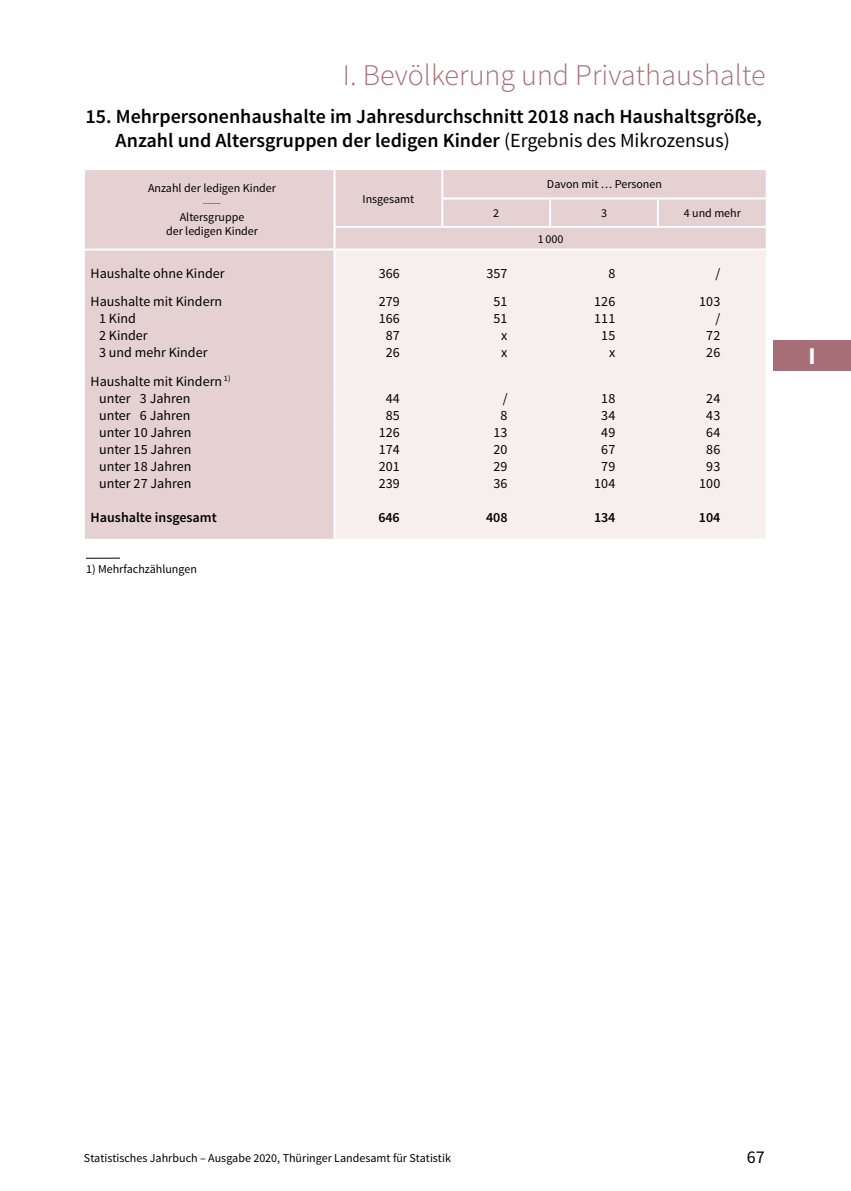
<style>
.page{position:relative;width:851px;height:1191px;background:#fff}
.page>*{position:absolute;margin:0;border:0;box-sizing:border-box;transform-origin:0 0}
.t1{font:300 30px "Source Sans Pro";color:#a86e77}
.t2{font:700 24px "Source Sans Pro";color:#fff}
.Tab_überschrift_Einz{font:600 20px/24px "Source Sans Pro";color:#000;text-align:center}
.t3{font:18px "Source Sans Pro";color:#000}
.Vorsp__Zahlen{font:14px "Source Sans Pro";color:#000}
.Vorsp__Zahlen-2{font:600 14px "Source Sans Pro";color:#000}
.Tab_kopf{font:12px "Source Sans Pro";color:#000}
.Fußnoten{font:12px "Source Sans Pro";letter-spacing:-.005em;color:#000}
.Tab_kopf-2{font:7px "Source Sans Pro";color:#000}
.s1{font-weight:400}
</style>
<div class="page">
<div style="left:773px;top:340px;width:77px;height:30px;background:#a86e77"></div>
<div style="left:85px;top:170px;width:680px;height:369px;background:#e5d1d2"></div>
<div style="left:335px;top:250px;width:430px;height:289px;background:#f7efef"></div>
<hr style="left:333px;top:170px;width:2px;height:28px;background:#fff">
<hr style="left:441px;top:170px;width:2px;height:27px;background:#fff">
<hr style="left:333px;top:198px;width:2px;height:28px;background:#fff">
<hr style="left:441px;top:197px;width:109px;height:2px;background:#fff">
<hr style="left:441px;top:199px;width:2px;height:27px;background:#fff">
<hr style="left:550px;top:197px;width:107px;height:2px;background:#fff">
<hr style="left:549px;top:199px;width:2px;height:27px;background:#fff">
<hr style="left:657px;top:197px;width:108px;height:2px;background:#fff">
<hr style="left:656px;top:199px;width:2px;height:27px;background:#fff">
<hr style="left:333px;top:226px;width:109px;height:2px;background:#fff">
<hr style="left:333px;top:228px;width:2px;height:20px;background:#fff">
<hr style="left:442px;top:226px;width:108px;height:2px;background:#fff">
<hr style="left:550px;top:226px;width:107px;height:2px;background:#fff">
<hr style="left:657px;top:226px;width:108px;height:2px;background:#fff">
<hr style="left:85px;top:248px;width:249px;height:2px;background:#fff">
<hr style="left:334px;top:248px;width:108px;height:2px;background:#fff">
<hr style="left:333px;top:250px;width:2px;height:28px;background:#fff">
<hr style="left:442px;top:248px;width:108px;height:2px;background:#fff">
<hr style="left:550px;top:248px;width:107px;height:2px;background:#fff">
<hr style="left:657px;top:248px;width:108px;height:2px;background:#fff">
<hr style="left:333px;top:278px;width:2px;height:28px;background:#fff">
<svg style="left:333px;top:306px;width:2px;height:51px"></svg>
<hr style="left:333px;top:357px;width:2px;height:29px;background:#fff">
<svg style="left:333px;top:386px;width:2px;height:102px"></svg>
<hr style="left:333px;top:488px;width:2px;height:34px;background:#fff">
<svg style="left:333px;top:522px;width:2px;height:17px"></svg>
<hr style="left:86px;top:557px;width:34px;height:2px;background:#000">
<h1 class="t1" style="left:343px;top:57px;width:424px">I. Bevölkerung und Privathaushalte</h1>
<p class="Tab_überschrift_Einz" style="left:86px;top:105px;width:678px">15. Mehrpersonenhaushalte im Jahresdurchschnitt 2018 nach Haushaltsgröße,<br>Anzahl und Altersgruppen der ledigen Kinder <span class="s1">(Ergebnis des Mikrozensus)</span></p>
<p class="Tab_kopf" style="left:148px;top:181px;width:129px">Anzahl der ledigen Kinder</p>
<p class="Tab_kopf-2" style="left:203px;top:196px;width:19px">_____</p>
<p class="Tab_kopf" style="left:180px;top:210px;width:66px">Altersgruppe</p>
<p class="Tab_kopf" style="left:166px;top:224px;width:93px">der ledigen Kinder</p>
<p class="Tab_kopf" style="left:362px;top:191px;width:53px">Insgesamt</p>
<p class="Tab_kopf" style="left:547px;top:177px;width:116px">Davon mit … Personen</p>
<p class="Tab_kopf" style="left:493px;top:206px;width:7px">2</p>
<p class="Tab_kopf" style="left:601px;top:206px;width:7px">3</p>
<p class="Tab_kopf" style="left:683px;top:206px;width:59px">4 und mehr</p>
<p class="Tab_kopf" style="left:537px;top:231px;width:27px">1 000</p>
<p class="Vorsp__Zahlen" style="left:91px;top:264px;width:135px">Haushalte ohne Kinder</p>
<p class="Vorsp__Zahlen" style="left:378px;top:264px;width:23px">366</p>
<p class="Vorsp__Zahlen" style="left:486px;top:264px;width:23px">357</p>
<p class="Vorsp__Zahlen" style="left:608px;top:264px;width:8px">8</p>
<p class="Vorsp__Zahlen" style="left:715px;top:264px;width:6px">/</p>
<p class="Vorsp__Zahlen" style="left:91px;top:293px;width:133px">Haushalte mit Kindern</p>
<p class="Vorsp__Zahlen" style="left:378px;top:293px;width:23px">279</p>
<p class="Vorsp__Zahlen" style="left:493px;top:293px;width:16px">51</p>
<p class="Vorsp__Zahlen" style="left:594px;top:293px;width:23px">126</p>
<p class="Vorsp__Zahlen" style="left:699px;top:293px;width:23px">103</p>
<p class="Vorsp__Zahlen" style="left:99px;top:310px;width:38px">1 Kind</p>
<p class="Vorsp__Zahlen" style="left:378px;top:310px;width:23px">166</p>
<p class="Vorsp__Zahlen" style="left:493px;top:310px;width:16px">51</p>
<p class="Vorsp__Zahlen" style="left:594px;top:310px;width:23px">111</p>
<p class="Vorsp__Zahlen" style="left:715px;top:310px;width:6px">/</p>
<p class="Vorsp__Zahlen" style="left:99px;top:327px;width:50px">2 Kinder</p>
<p class="Vorsp__Zahlen" style="left:385px;top:327px;width:16px">87</p>
<p class="Vorsp__Zahlen" style="left:501px;top:327px;width:8px">x</p>
<p class="Vorsp__Zahlen" style="left:601px;top:327px;width:16px">15</p>
<p class="Vorsp__Zahlen" style="left:706px;top:327px;width:16px">72</p>
<p class="Vorsp__Zahlen" style="left:99px;top:344px;width:110px">3 und mehr Kinder</p>
<p class="Vorsp__Zahlen" style="left:385px;top:344px;width:16px">26</p>
<p class="Vorsp__Zahlen" style="left:501px;top:344px;width:8px">x</p>
<p class="Vorsp__Zahlen" style="left:609px;top:344px;width:8px">x</p>
<p class="Vorsp__Zahlen" style="left:706px;top:344px;width:16px">26</p>
<p class="Vorsp__Zahlen" style="left:91px;top:372px;width:141px">Haushalte mit Kindern <sup>1)</sup></p>
<p class="Vorsp__Zahlen" style="left:99px;top:389px;width:93px">unter 3 Jahren</p>
<p class="Vorsp__Zahlen" style="left:385px;top:389px;width:16px">44</p>
<p class="Vorsp__Zahlen" style="left:502px;top:389px;width:6px">/</p>
<p class="Vorsp__Zahlen" style="left:601px;top:389px;width:16px">18</p>
<p class="Vorsp__Zahlen" style="left:706px;top:389px;width:16px">24</p>
<p class="Vorsp__Zahlen" style="left:99px;top:406px;width:93px">unter 6 Jahren</p>
<p class="Vorsp__Zahlen" style="left:385px;top:406px;width:16px">85</p>
<p class="Vorsp__Zahlen" style="left:500px;top:406px;width:8px">8</p>
<p class="Vorsp__Zahlen" style="left:601px;top:406px;width:16px">34</p>
<p class="Vorsp__Zahlen" style="left:706px;top:406px;width:16px">43</p>
<p class="Vorsp__Zahlen" style="left:99px;top:423px;width:94px">unter 10 Jahren</p>
<p class="Vorsp__Zahlen" style="left:378px;top:423px;width:23px">126</p>
<p class="Vorsp__Zahlen" style="left:493px;top:423px;width:16px">13</p>
<p class="Vorsp__Zahlen" style="left:601px;top:423px;width:16px">49</p>
<p class="Vorsp__Zahlen" style="left:706px;top:423px;width:16px">64</p>
<p class="Vorsp__Zahlen" style="left:99px;top:440px;width:94px">unter 15 Jahren</p>
<p class="Vorsp__Zahlen" style="left:378px;top:440px;width:23px">174</p>
<p class="Vorsp__Zahlen" style="left:493px;top:440px;width:16px">20</p>
<p class="Vorsp__Zahlen" style="left:601px;top:440px;width:16px">67</p>
<p class="Vorsp__Zahlen" style="left:706px;top:440px;width:16px">86</p>
<p class="Vorsp__Zahlen" style="left:99px;top:457px;width:94px">unter 18 Jahren</p>
<p class="Vorsp__Zahlen" style="left:378px;top:457px;width:23px">201</p>
<p class="Vorsp__Zahlen" style="left:493px;top:457px;width:16px">29</p>
<p class="Vorsp__Zahlen" style="left:601px;top:457px;width:16px">79</p>
<p class="Vorsp__Zahlen" style="left:706px;top:457px;width:16px">93</p>
<p class="Vorsp__Zahlen" style="left:99px;top:474px;width:94px">unter 27 Jahren</p>
<p class="Vorsp__Zahlen" style="left:378px;top:474px;width:23px">239</p>
<p class="Vorsp__Zahlen" style="left:493px;top:474px;width:16px">36</p>
<p class="Vorsp__Zahlen" style="left:594px;top:474px;width:23px">104</p>
<p class="Vorsp__Zahlen" style="left:699px;top:474px;width:23px">100</p>
<p class="Vorsp__Zahlen-2" style="left:91px;top:508px;width:128px">Haushalte insgesamt</p>
<p class="Vorsp__Zahlen-2" style="left:378px;top:508px;width:23px">646</p>
<p class="Vorsp__Zahlen-2" style="left:486px;top:508px;width:23px">408</p>
<p class="Vorsp__Zahlen-2" style="left:594px;top:508px;width:23px">134</p>
<p class="Vorsp__Zahlen-2" style="left:698px;top:508px;width:23px">104</p>
<p class="Fußnoten" style="left:86px;top:561px;width:112px">1) Mehrfachzählungen</p>
<h2 class="t2" style="left:808px;top:341px;width:9px">I</h2>
<p class="Tab_kopf" style="left:84px;top:1151px;width:368px">Statistisches Jahrbuch – Ausgabe 2020, Thüringer Landesamt für Statistik</p>
<p class="t3" style="left:746px;top:1145px;width:19px">67</p>
</div>
